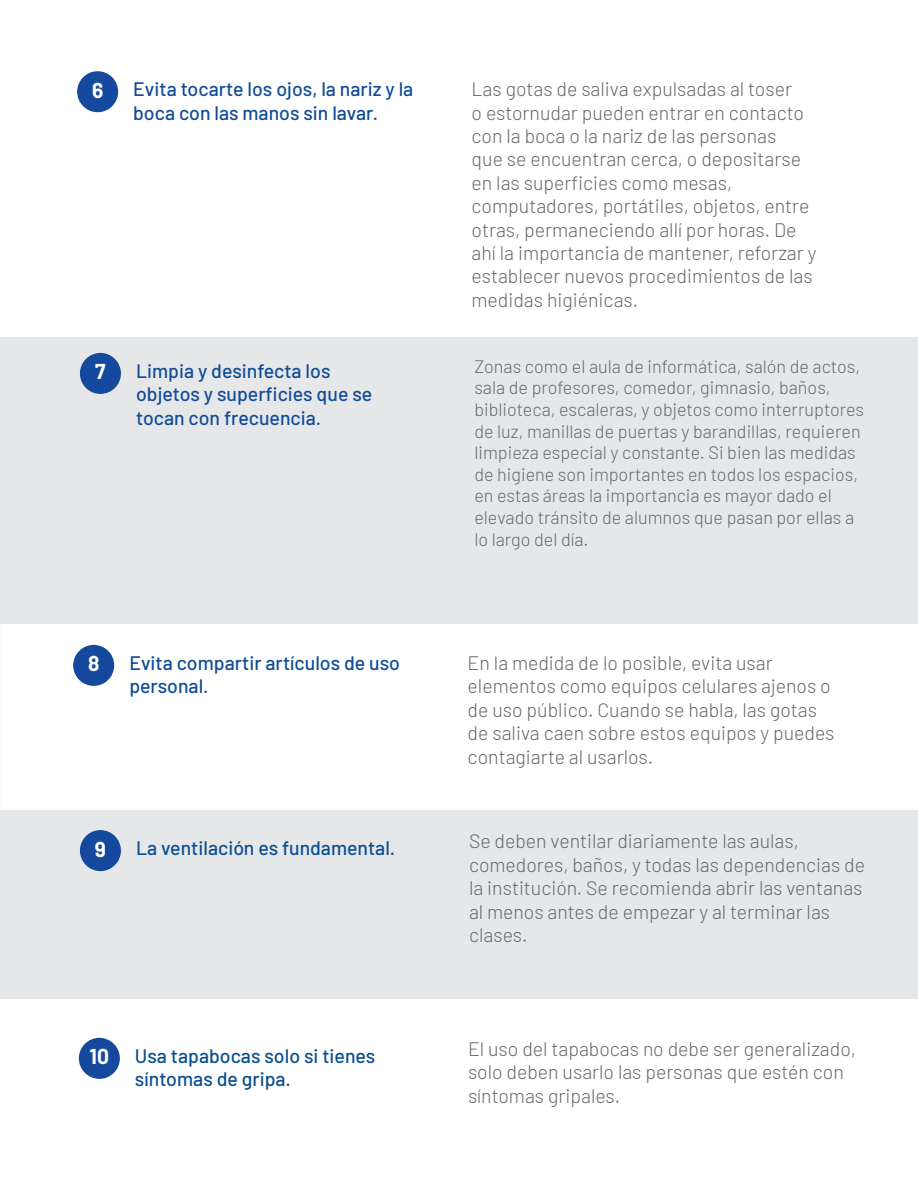
<style>
.page{position:relative;width:918px;height:1188px;background:#fff}
.page>*{position:absolute;margin:0;border:0;box-sizing:border-box;transform-origin:0 0}
.t1{font:700 21px "Barlow";color:#fff}
.t2{font:300 19.5px/23.4px "Barlow";color:#666969}
.t3{font:500 19.5px/23.4px "Barlow";color:#124c97}
.t4{font:500 19.5px/23.4px "Barlow";color:#094e90}
.t5{font:500 19.5px/23.4px "Barlow";color:#0f4c94}
.t6{font:500 19.5px "Barlow";color:#0b4e92}
.t7{font:300 18px/21.6px "Barlow";color:#666969}
</style>
<div class="page">
<div style="left:0;top:337px;width:918px;height:287px;background:#e6e7e9"></div>
<div style="left:0;top:810px;width:918px;height:188px;background:#e6e7e9"></div>
<div style="left:80px;top:353px;width:41px;height:41px;background:#14499d;border-radius:50%"></div>
<div style="left:80px;top:830px;width:41px;height:41px;background:#14499d;border-radius:50%"></div>
<div style="left:77px;top:71px;width:41px;height:41px;background:#14499d;border-radius:50%"></div>
<div style="left:73px;top:645px;width:41px;height:41px;background:#14499d;border-radius:50%"></div>
<div style="left:79px;top:1038px;width:41px;height:41px;background:#14499d;border-radius:50%"></div>
<p class="t1" style="left:92px;top:75px;width:13px">6</p>
<p class="t3" style="left:133px;top:76px;width:282px">Evita tocarte los ojos, la nariz y la boca con las manos sin lavar.</p>
<p class="t2" style="left:472px;top:76px;width:346px">Las gotas de saliva expulsadas al toser<br>o estornudar pueden entrar en contacto con la boca o la nariz de las personas<br>que se encuentran cerca, o depositarse en las superficies como mesas, computadores, portátiles, objetos, entre otras, permaneciendo allí por horas. De ahí la importancia de mantener, reforzar y establecer nuevos procedimientos de las medidas higiénicas.</p>
<p class="t1" style="left:95px;top:356px;width:12px">7</p>
<p class="t3" style="left:136px;top:358px;width:238px">Limpia y desinfecta los objetos y superficies que se tocan con frecuencia.</p>
<p class="t7" style="left:474px;top:354px;width:391px">Zonas como el aula de informática, salón de actos, sala de profesores, comedor, gimnasio, baños, biblioteca, escaleras, y objetos como interruptores de luz, manillas de puertas y barandillas, requieren limpieza especial y constante. Si bien las medidas de higiene son importantes en todos los espacios, en estas áreas la importancia es mayor dado el elevado tránsito de alumnos que pasan por ellas a lo largo del día.</p>
<p class="t1" style="left:88px;top:648px;width:13px">8</p>
<p class="t5" style="left:129px;top:650px;width:272px">Evita compartir artículos de uso personal.</p>
<p class="t2" style="left:468px;top:650px;width:368px">En la medida de lo posible, evita usar elementos como equipos celulares ajenos o de uso público. Cuando se habla, las gotas de saliva caen sobre estos equipos y puedes contagiarte al usarlos.</p>
<p class="t1" style="left:95px;top:834px;width:13px">9</p>
<p class="t6" style="left:136px;top:834px;width:261px">La ventilación es fundamental.</p>
<p class="t2" style="left:469px;top:828px;width:398px">Se deben ventilar diariamente las aulas, comedores, baños, y todas las dependencias de la institución. Se recomienda abrir las ventanas al menos antes de empezar y al terminar las clases.</p>
<p class="t1" style="left:90px;top:1041px;width:21px">10</p>
<p class="t2" style="left:468px;top:1036px;width:389px">El uso del tapabocas no debe ser generalizado, solo deben usarlo las personas que estén con síntomas gripales.</p>
<p class="t4" style="left:135px;top:1043px;width:242px">Usa tapabocas solo si tienes síntomas de gripa.</p>
</div>
